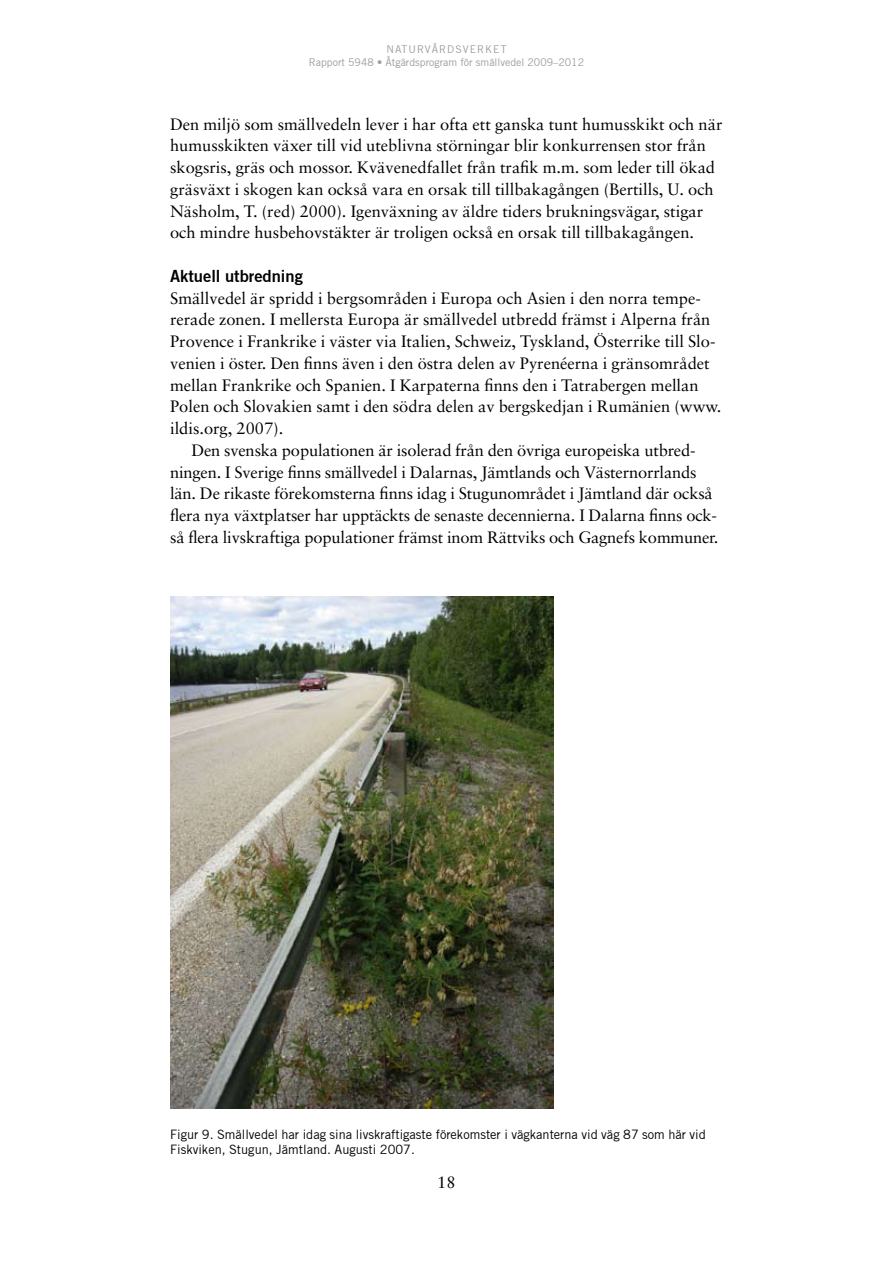
<style>
.page{position:relative;width:893px;height:1263px;background:#fff}
.page>*{position:absolute;margin:0;border:0;box-sizing:border-box;transform-origin:0 0}
.t1{font:16.5px/21.8px "Sabon";color:#000}
.t2{font:16.5px "Trade Gothic Bold Two";color:#000}
.t3{font:12.75px/15.3px "Trade Gothic";color:#000}
.t4{font:10.5px/13.5px "Trade Gothic";color:#9c9d9f;text-align:center}
</style>
<div class="page">
<img style="left:170px;top:597px;width:384px;height:511px">
<p class="t4" style="left:309px;top:42px;width:277px">NATURVÅRDSVERKET<br>Rapport 5948 • Åtgärdsprogram för smällvedel 2009–2012</p>
<p class="t1" style="left:170px;top:113px;width:554px">Den miljö som smällvedeln lever i har ofta ett ganska tunt humusskikt och när humusskikten växer till vid uteblivna störningar blir konkurrensen stor från skogsris, gräs och mossor. Kvävenedfallet från trafik m.m. som leder till ökad gräsväxt i skogen kan också vara en orsak till tillbakagången (Bertills, U. och Näsholm, T. (red) 2000). Igenväxning av äldre tiders brukningsvägar, stigar och mindre husbehovstäkter är troligen också en orsak till tillbakagången.</p>
<p class="t2" style="left:170px;top:266px;width:134px">Aktuell utbredning</p>
<p class="t1" style="left:170px;top:287px;width:532px">Smällvedel är spridd i bergsområden i Europa och Asien i den norra tempe-</p>
<p class="t1" style="left:170px;top:309px;width:542px">rerade zonen. I mellersta Europa är smällvedel utbredd främst i Alperna från</p>
<p class="t1" style="left:170px;top:330px;width:547px">Provence i Frankrike i väster via Italien, Schweiz, Tyskland, Österrike till Slo-</p>
<p class="t1" style="left:170px;top:352px;width:541px">venien i öster. Den finns även i den östra delen av Pyrenéerna i gränsområdet</p>
<p class="t1" style="left:170px;top:374px;width:530px">mellan Frankrike och Spanien. I Karpaterna finns den i Tatrabergen mellan</p>
<p class="t1" style="left:170px;top:396px;width:553px">Polen och Slovakien samt i den södra delen av bergskedjan i Rumänien (www.</p>
<p class="t1" style="left:170px;top:417px;width:115px">ildis.org, 2007).</p>
<p class="t1" style="left:191px;top:439px;width:506px">Den svenska populationen är isolerad från den övriga europeiska utbred-</p>
<p class="t1" style="left:170px;top:461px;width:528px">ningen. I Sverige finns smällvedel i Dalarnas, Jämtlands och Västernorrlands</p>
<p class="t1" style="left:170px;top:483px;width:544px">län. De rikaste förekomsterna finns idag i Stugunområdet i Jämtland där också</p>
<p class="t1" style="left:170px;top:504px;width:549px">flera nya växtplatser har upptäckts de senaste decennierna. I Dalarna finns ock-</p>
<p class="t1" style="left:170px;top:526px;width:550px">så flera livskraftiga populationer främst inom Rättviks och Gagnefs kommuner.</p>
<p class="t3" style="left:170px;top:1127px;width:537px">Figur 9. Smällvedel har idag sina livskraftigaste förekomster i vägkanterna vid väg 87 som här vid<br>Fiskviken, Stugun, Jämtland. Augusti 2007.</p>
<p class="t1" style="left:437px;top:1171px;width:20px">18</p>
</div>
